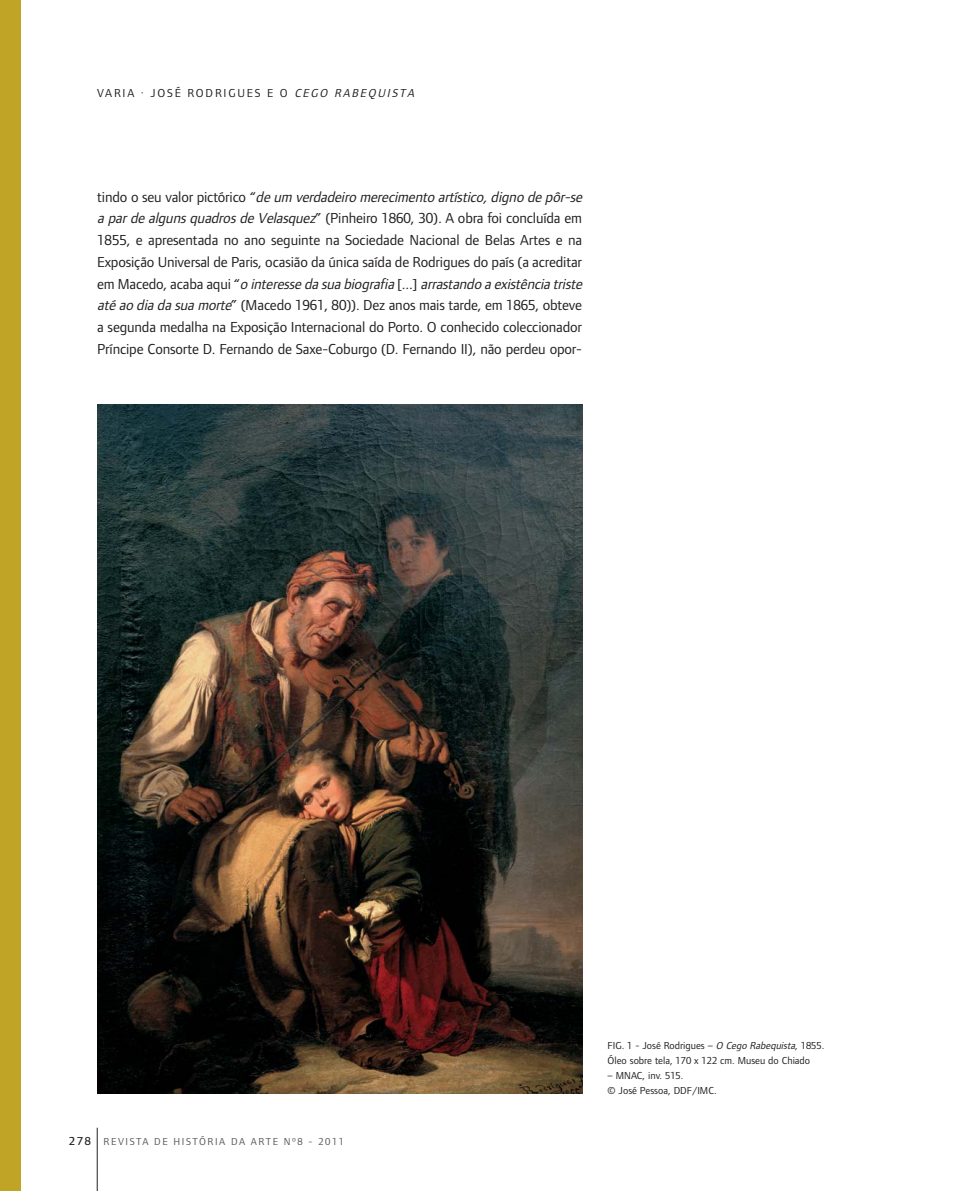
<style>
.page{position:relative;width:957px;height:1191px;background:#fff}
.page>*{position:absolute;margin:0;border:0;box-sizing:border-box;transform-origin:0 0}
.t1{font:15px/21.8px "Foundry Form Sans";letter-spacing:-.01em;color:#231f20}
.t2{font:12px "Foundry Form Sans";letter-spacing:.15em;color:#231f20}
.t3{font:500 12px "Foundry Form Sans";color:#231f20}
.t4{font:10.5px/15px "Foundry Form Sans";color:#231f20}
.t5{font:10.5px "Foundry Form Sans";letter-spacing:.15em;color:#58595b}
.s1{font-style:italic}
</style>
<div class="page">
<hr style="left:97px;top:1127px;width:1px;height:63px;background:#231f20">
<div style="left:0;top:1px;width:21px;height:1189px;background:#bfa425"></div>
<img style="left:97px;top:404px;width:485px;height:689px">
<p class="t2" style="left:97px;top:89px;width:321px">VARIA · JOSÉ RODRIGUES E O <span class="s1">CEGO RABEQUISTA</span></p>
<p class="t1" style="left:97px;top:187px;width:489px">t i n d o o s e u v a l o r p i ct ó r i c o “ <span class="s1">de um verdadeiro merecimento artístico,digno de pôr-se a par de alguns quadros de Velasquez</span>” (Pinheiro 1860, 30)<span class="s1">.</span>A obra foi concluída em 1855, e apresentada no ano seguinte na Sociedade Nacional de Belas Artes e na Exposição Universal de Paris, ocasião da única saída de Rodrigues do país (a acreditar e m M a c e d o , a c a b a a q u i “ <span class="s1">o interesse da sua biografia</span> [ . . . ] <span class="s1">arrastando a existência triste até ao dia da sua morte</span>” (Macedo 1961, 80)). Dez anos mais tarde, em 1865, obteve a segunda medalha na Exposição Internacional do Porto. O conhecido coleccionador Príncipe Consorte D. Fernando de Saxe-Coburgo (D. Fernando II), não perdeu opor-</p>
<p class="t3" style="left:69px;top:1136px;width:23px">278</p>
<p class="t5" style="left:104px;top:1137px;width:242px">REVISTA DE HISTÓRIA DA ARTE Nº8 - 2011</p>
<p class="t4" style="left:607px;top:1038px;width:218px">FIG. 1 - José Rodrigues – <span class="s1">O Cego Rabequista</span>, 1855.<br>Óleo sobre tela, 170 x 122 cm. Museu do Chiado</p>
<p class="t4" style="left:607px;top:1068px;width:111px">– MNAC, inv. 515.<br>© José Pessoa, DDF/IMC.</p>
</div>
